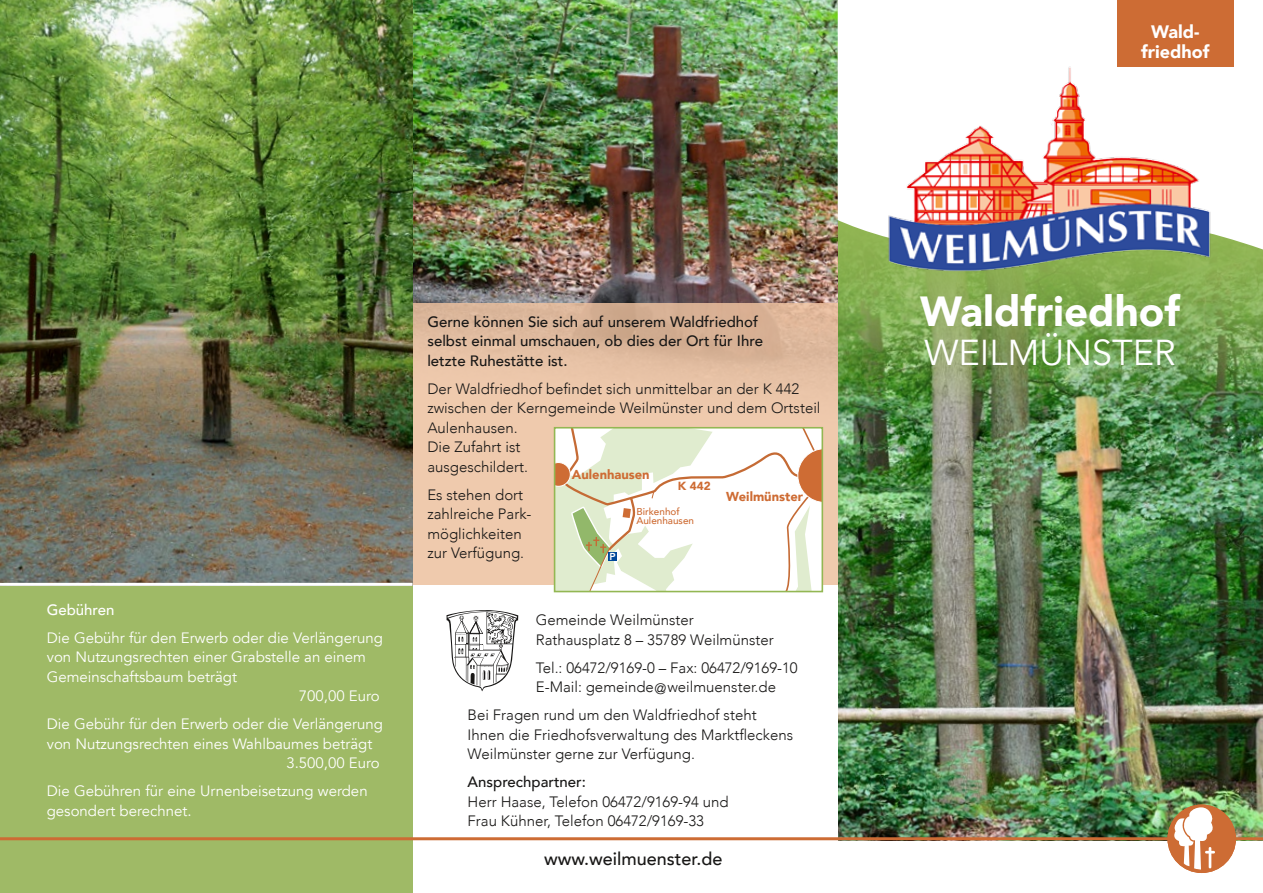
<style>
.page{position:relative;width:1263px;height:893px;background:#fff}
.page>*{position:absolute;margin:0;border:0;box-sizing:border-box;transform-origin:0 0}
.t1{font:900 42px "Avenir";color:#fff}
.t2{font:36px "Avenir";color:#fff}
.t3{font:500 18px "Avenir";color:#181716}
.t4{font:900 18px/19.5px "Avenir";color:#fff;text-align:center}
.t5{font:300 15px/19.5px "Avenir";color:#181716}
.t6{font:15px/19.5px "Avenir";color:#fff}
.t7{font:500 15px/19.5px "Avenir";color:#181716}
.t8{font:500 15px "Avenir";color:#fff}
.t9{font:900 12.9px "Avenir";color:#ce6c34}
.t10{font:900 11.85px "Avenir";color:#ce6c34}
.t11{font:800 10.05px "Avenir";color:#fff}
.t12{font:500 9.9px/9px "Avenir";color:#ce6c34}
</style>
<div class="page">
<img style="left:412px;top:0;width:425px;height:303px">
<div style="left:0;top:583px;width:412px;height:310px;background:#9fba66"></div>
<svg style="left:412px;top:303px;width:426px;height:282px;background:#e6c1a4"></svg>
<svg style="left:446px;top:610px;width:72px;height:81px"></svg>
<img style="left:0;top:0;width:412px;height:583px">
<img style="left:838px;top:254px;width:425px;height:583px">
<svg style="left:838px;top:0;width:425px;height:254px"></svg>
<img style="left:884px;top:60px;width:333px;height:214px">
<div style="left:1117px;top:0;width:116px;height:66px;background:#cd6c34"></div>
<hr style="left:0;top:837px;width:1263px;height:3px;background:#cd6c34">
<div style="left:1167px;top:804px;width:69px;height:69px;background:#cd6c34;border-radius:50%"></div>
<svg style="left:1171px;top:806px;width:45px;height:65px"></svg>
<hr style="left:0;top:583px;width:412px;height:3px;background:#fff">
<svg style="left:557px;top:430px;width:263px;height:159px"></svg>
<div style="left:554px;top:427px;width:269px;height:165px;border:2px solid #93b753"></div>
<p class="t8" style="left:47px;top:596px;width:69px">Gebühren</p>
<p class="t6" style="left:47px;top:628px;width:338px">Die Gebühr für den Erwerb oder die Verlängerung</p>
<p class="t6" style="left:47px;top:647px;width:321px">von Nutzungsrechten einer Grabstelle an einem</p>
<p class="t6" style="left:47px;top:667px;width:192px">Gemeinschaftsbaum beträgt</p>
<p class="t6" style="left:299px;top:686px;width:82px">700,00 Euro</p>
<p class="t6" style="left:47px;top:714px;width:338px">Die Gebühr für den Erwerb oder die Verlängerung</p>
<p class="t6" style="left:47px;top:734px;width:327px">von Nutzungsrechten eines Wahlbaumes beträgt</p>
<p class="t6" style="left:286px;top:753px;width:95px">3.500,00 Euro</p>
<p class="t6" style="left:47px;top:781px;width:322px">Die Gebühren für eine Urnenbeisetzung werden gesondert berechnet.</p>
<p class="t7" style="left:427px;top:311px;width:337px">Gerne können Sie sich auf unserem Waldfriedhof selbst einmal umschauen, ob dies der Ort für Ihre letzte Ruhestätte ist.</p>
<p class="t5" style="left:427px;top:379px;width:395px">Der Waldfriedhof befindet sich unmittelbar an der K 442 zwischen der Kerngemeinde Weilmünster und dem Ortsteil<br>Aulenhausen.<br>Die Zufahrt ist<br>ausgeschildert.</p>
<p class="t5" style="left:427px;top:485px;width:106px">Es stehen dort zahlreiche Park&shy;möglichkeiten zur Verfügung.</p>
<p class="t9" style="left:572px;top:463px;width:79px">Aulenhausen</p>
<p class="t10" style="left:678px;top:475px;width:34px">K 442</p>
<p class="t9" style="left:726px;top:485px;width:78px">Weilmünster</p>
<p class="t12" style="left:636px;top:506px;width:59px">Birkenhof<br>Aulenhausen</p>
<p class="t11" style="left:609px;top:549px;width:8px">P</p>
<p class="t5" style="left:536px;top:610px;width:239px">Gemeinde Weilmünster<br>Rathausplatz 8 – 35789 Weilmünster</p>
<p class="t5" style="left:536px;top:658px;width:263px">Tel.: 06472/9169-0 – Fax: 06472/9169-10<br>E-Mail: gemeinde@weilmuenster.de</p>
<p class="t5" style="left:468px;top:705px;width:327px">Bei Fragen rund um den Waldfriedhof steht<br>Ihnen die Friedhofsverwaltung des Marktfleckens<br>Weilmünster gerne zur Verfügung.</p>
<p class="t7" style="left:468px;top:771px;width:120px">Ansprechpartner:</p>
<p class="t5" style="left:468px;top:792px;width:262px">Herr Haase, Telefon 06472/9169-94 und<br>Frau Kühner, Telefon 06472/9169-33</p>
<p class="t3" style="left:544px;top:843px;width:180px">www.weilmuenster.de</p>
<p class="t4" style="left:1141px;top:22px;width:70px">Wald&shy;friedhof</p>
<h1 class="t1" style="left:920px;top:275px;width:261px">Waldfriedhof</h1>
<h2 class="t2" style="left:924px;top:331px;width:252px">WEILMÜNSTER</h2>
</div>
